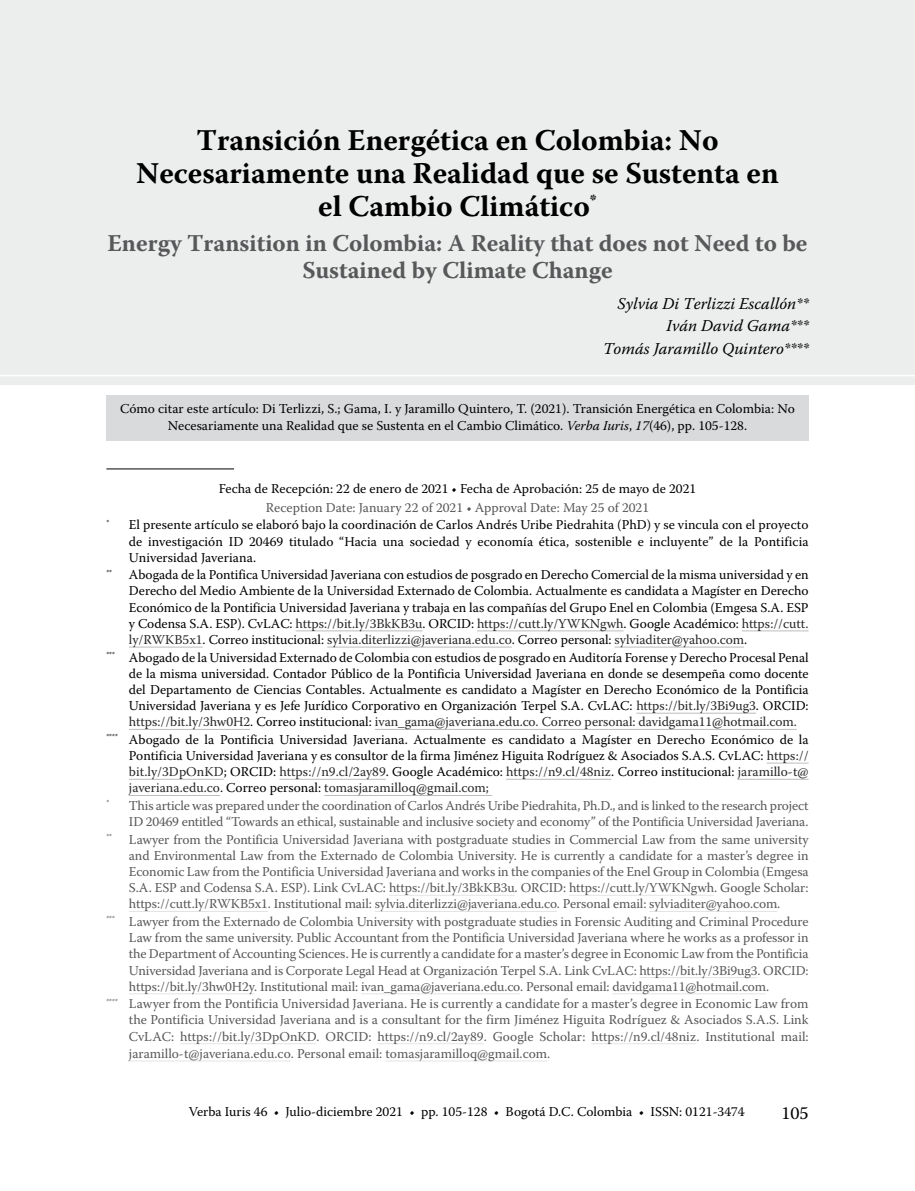
<style>
.page{position:relative;width:915px;height:1191px;background:#fff}
.page>*{position:absolute;margin:0;border:0;box-sizing:border-box;transform-origin:0 0}
._01-1titulo{font:700 30px/33px "Warnock Pro";color:#000;text-align:center}
._01-2titulo_ingles{font:700 24px/27px "Warnock Pro";color:#58585a;text-align:center}
.t1{font:18px "Warnock Pro";color:#000}
._1-3autor_es{font:italic 16.5px "Warnock Pro";color:#000}
._5-4nota_ingles{font:13.5px/16.2px "Warnock Pro";letter-spacing:-.01em;color:#58585a;text-align:justify}
._5-2nota_extendida_2{font:13.5px/16.2px "Warnock Pro";color:#000;text-align:justify}
._1-4como_citar{font:13.5px/16.5px "Warnock Pro";color:#000;text-align:center}
._5-1nota_extendida{font:13.5px "Warnock Pro";color:#000}
.s1{font-style:italic}
.s2{color:#282829}
</style>
<div class="page">
<div style="left:0;top:0;width:914px;height:384px;background:#eceded"></div>
<hr style="left:0;top:375px;width:914px;height:1px;background:#fff">
<div style="left:106px;top:395px;width:702px;height:46px;background:#d9dadb"></div>
<hr style="left:106px;top:468px;width:128px;height:1px;background:#000">
<hr style="left:295px;top:630px;width:127px;height:1px;background:#bbbdbe">
<hr style="left:477px;top:630px;width:146px;height:1px;background:#bbbdbe">
<hr style="left:741px;top:630px;width:67px;height:1px;background:#bbbdbe">
<hr style="left:129px;top:647px;width:73px;height:1px;background:#bbbdbe">
<hr style="left:327px;top:647px;width:184px;height:1px;background:#bbbdbe">
<hr style="left:614px;top:647px;width:129px;height:1px;background:#bbbdbe">
<hr style="left:636px;top:713px;width:119px;height:1px;background:#bbbdbe">
<hr style="left:129px;top:729px;width:121px;height:1px;background:#bbbdbe">
<hr style="left:374px;top:729px;width:422px;height:1px;background:#bbbdbe">
<hr style="left:766px;top:763px;width:42px;height:1px;background:#bbbdbe">
<hr style="left:129px;top:779px;width:94px;height:1px;background:#bbbdbe">
<hr style="left:279px;top:779px;width:106px;height:1px;background:#bbbdbe">
<hr style="left:506px;top:779px;width:105px;height:1px;background:#bbbdbe">
<hr style="left:737px;top:779px;width:71px;height:1px;background:#bbbdbe">
<hr style="left:129px;top:795px;width:91px;height:1px;background:#bbbdbe">
<hr style="left:324px;top:795px;width:168px;height:1px;background:#bbbdbe">
<hr style="left:389px;top:895px;width:125px;height:1px;background:#e3e4e4">
<hr style="left:569px;top:895px;width:145px;height:1px;background:#e3e4e4">
<hr style="left:129px;top:911px;width:139px;height:1px;background:#e3e4e4">
<hr style="left:374px;top:911px;width:182px;height:1px;background:#e3e4e4">
<hr style="left:649px;top:911px;width:128px;height:1px;background:#e3e4e4">
<hr style="left:639px;top:977px;width:118px;height:1px;background:#e3e4e4">
<hr style="left:129px;top:993px;width:125px;height:1px;background:#e3e4e4">
<hr style="left:361px;top:993px;width:159px;height:1px;background:#e3e4e4">
<hr style="left:612px;top:993px;width:153px;height:1px;background:#e3e4e4">
<hr style="left:180px;top:1043px;width:136px;height:1px;background:#e3e4e4">
<hr style="left:377px;top:1043px;width:106px;height:1px;background:#e3e4e4">
<hr style="left:591px;top:1043px;width:105px;height:1px;background:#e3e4e4">
<hr style="left:129px;top:1060px;width:162px;height:1px;background:#e3e4e4">
<hr style="left:385px;top:1060px;width:162px;height:1px;background:#e3e4e4">
<p class="_01-1titulo" style="left:136px;top:123px;width:644px">Transición Energética en Colombia: No<br>Necesariamente una Realidad que se Sustenta en el Cambio Climático<sup>*</sup></p>
<p class="_01-2titulo_ingles" style="left:107px;top:229px;width:701px">Energy Transition in Colombia: A Reality that does not Need to be<br>Sustained by Climate Change</p>
<p class="_1-3autor_es" style="left:617px;top:294px;width:192px">Sylvia Di Terlizzi Escallón**</p>
<p class="_1-3autor_es" style="left:666px;top:316px;width:143px">Iván David Gama***</p>
<p class="_1-3autor_es" style="left:603px;top:338px;width:207px">Tomás Jaramillo Quintero****</p>
<p class="_1-4como_citar" style="left:120px;top:400px;width:676px">Cómo citar este artículo: Di Terlizzi, S.; Gama, I. y Jaramillo Quintero, T. (2021). Transición Energética en Colombia: No<br>Necesariamente una Realidad que se Sustenta en el Cambio Climático. <span class="s1">Verba Iuris</span>, <span class="s1">17</span>(46), pp. 105-128.</p>
<p class="_5-1nota_extendida" style="left:219px;top:480px;width:479px">Fecha de Recepción: 22 de enero de 2021 • Fecha de Aprobación: 25 de mayo de 2021</p>
<p class="_5-4nota_ingles" style="left:266px;top:499px;width:384px">Reception Date: January 22 of 2021 • Approval Date: May 25 of 2021</p>
<p class="_5-2nota_extendida_2" style="left:129px;top:516px;width:681px;text-indent:-23px"><sup>*</sup> El presente artículo se elaboró bajo la coordinación de Carlos Andrés Uribe Piedrahita (PhD) y se vincula con el proyecto de investigación ID 20469 titulado “Hacia una sociedad y economía ética, sostenible e incluyente” de la Pontificia Universidad Javeriana.</p>
<p class="_5-2nota_extendida_2" style="left:129px;top:566px;width:681px;text-indent:-23px"><sup>**</sup> Abogada de la Pontifica Universidad Javeriana con estudios de posgrado en Derecho Comercial de la misma universidad y en Derecho del Medio Ambiente de la Universidad Externado de Colombia. Actualmente es candidata a Magíster en Derecho Económico de la Pontificia Universidad Javeriana y trabaja en las compañías del Grupo Enel en Colombia (Emgesa S.A. ESP y Codensa S.A. ESP). CvLAC: <span class="s2">https://bit.ly/3BkKB3u</span>. ORCID: <span class="s2">https://cutt.ly/YWKNgwh</span>. Google Académico: <span class="s2">https://cutt. ly/RWKB5x1</span>. Correo institucional: <span class="s2">sylvia.diterlizzi@javeriana.edu.co</span>. Correo personal: <span class="s2">sylviaditer@yahoo.com</span>.</p>
<p class="_5-2nota_extendida_2" style="left:129px;top:649px;width:681px;text-indent:-23px"><sup>***</sup> Abogado de la Universidad Externado de Colombia con estudios de posgrado en Auditoría Forense y Derecho Procesal Penal de la misma universidad. Contador Público de la Pontificia Universidad Javeriana en donde se desempeña como docente del Departamento de Ciencias Contables. Actualmente es candidato a Magíster en Derecho Económico de la Pontificia Universidad Javeriana y es Jefe Jurídico Corporativo en Organización Terpel S.A. CvLAC: <span class="s2">https://bit.ly/3Bi9ug3</span>. ORCID: <span class="s2">https://bit.ly/3hw0H2</span>. Correo institucional: <span class="s2">ivan_gama@javeriana.edu.co. Correo personal: davidgama11@hotmail.com.</span></p>
<p class="_5-2nota_extendida_2" style="left:129px;top:731px;width:681px;text-indent:-23px"><sup>****</sup> Abogado de la Pontificia Universidad Javeriana. Actualmente es candidato a Magíster en Derecho Económico de la Pontificia Universidad Javeriana y es consultor de la firma Jiménez Higuita Rodríguez &amp; Asociados S.A.S. CvLAC: <span class="s2">https:// bit.ly/3DpOnKD</span>; ORCID: <span class="s2">https://n9.cl/2ay89</span>. Google Académico: <span class="s2">https://n9.cl/48niz</span>. Correo institucional: <span class="s2">jaramillo-t@ javeriana.edu.co</span>. Correo personal: <span class="s2">tomasjaramilloq@gmail.com;</span></p>
<p class="_5-4nota_ingles" style="left:106px;top:797px;width:703px;text-align:right"><sup>*</sup> This article was prepared under the coordination of Carlos Andrés Uribe Piedrahita, Ph.D., and is linked to the research project<br>ID 20469 entitled “Towards an ethical, sustainable and inclusive society and economy” of the Pontificia Universidad Javeriana.</p>
<p class="_5-4nota_ingles" style="left:129px;top:831px;width:681px;text-indent:-23px"><sup>**</sup> Lawyer from the Pontificia Universidad Javeriana with postgraduate studies in Commercial Law from the same university and Environmental Law from the Externado de Colombia University. He is currently a candidate for a master’s degree in Economic Law from the Pontificia Universidad Javeriana and works in the companies of the Enel Group in Colombia (Emgesa S.A. ESP and Codensa S.A. ESP). Link CvLAC: https://bit.ly/3BkKB3u. ORCID: https://cutt.ly/YWKNgwh. Google Scholar: https://cutt.ly/RWKB5x1. Institutional mail: sylvia.diterlizzi@javeriana.edu.co. Personal email: sylviaditer@yahoo.com.</p>
<p class="_5-4nota_ingles" style="left:129px;top:913px;width:681px;text-indent:-23px"><sup>***</sup> Lawyer from the Externado de Colombia University with postgraduate studies in Forensic Auditing and Criminal Procedure Law from the same university. Public Accountant from the Pontificia Universidad Javeriana where he works as a professor in the Department of Accounting Sciences. He is currently a candidate for a master’s degree in Economic Law from the Pontificia Universidad Javeriana and is Corporate Legal Head at Organización Terpel S.A. Link CvLAC: https://bit.ly/3Bi9ug3. ORCID: https://bit.ly/3hw0H2y. Institutional mail: ivan_gama@javeriana.edu.co. Personal email: davidgama11@hotmail.com.</p>
<p class="_5-4nota_ingles" style="left:129px;top:995px;width:681px;text-indent:-23px"><sup>****</sup> Lawyer from the Pontificia Universidad Javeriana. He is currently a candidate for a master’s degree in Economic Law from the Pontificia Universidad Javeriana and is a consultant for the firm Jiménez Higuita Rodríguez &amp; Asociados S.A.S. Link CvLAC: https://bit.ly/3DpOnKD. ORCID: https://n9.cl/2ay89. Google Scholar: https://n9.cl/48niz. Institutional mail: jaramillo-t@javeriana.edu.co. Personal email: tomasjaramilloq@gmail.com.</p>
<p class="_5-2nota_extendida_2" style="left:189px;top:1103px;width:557px">Verba Iuris 46 • Julio-diciembre 2021 • pp. 105-128 • Bogotá D.C. Colombia • ISSN: 0121-3474</p>
<h3 class="t1" style="left:781px;top:1102px;width:29px">105</h3>
</div>
